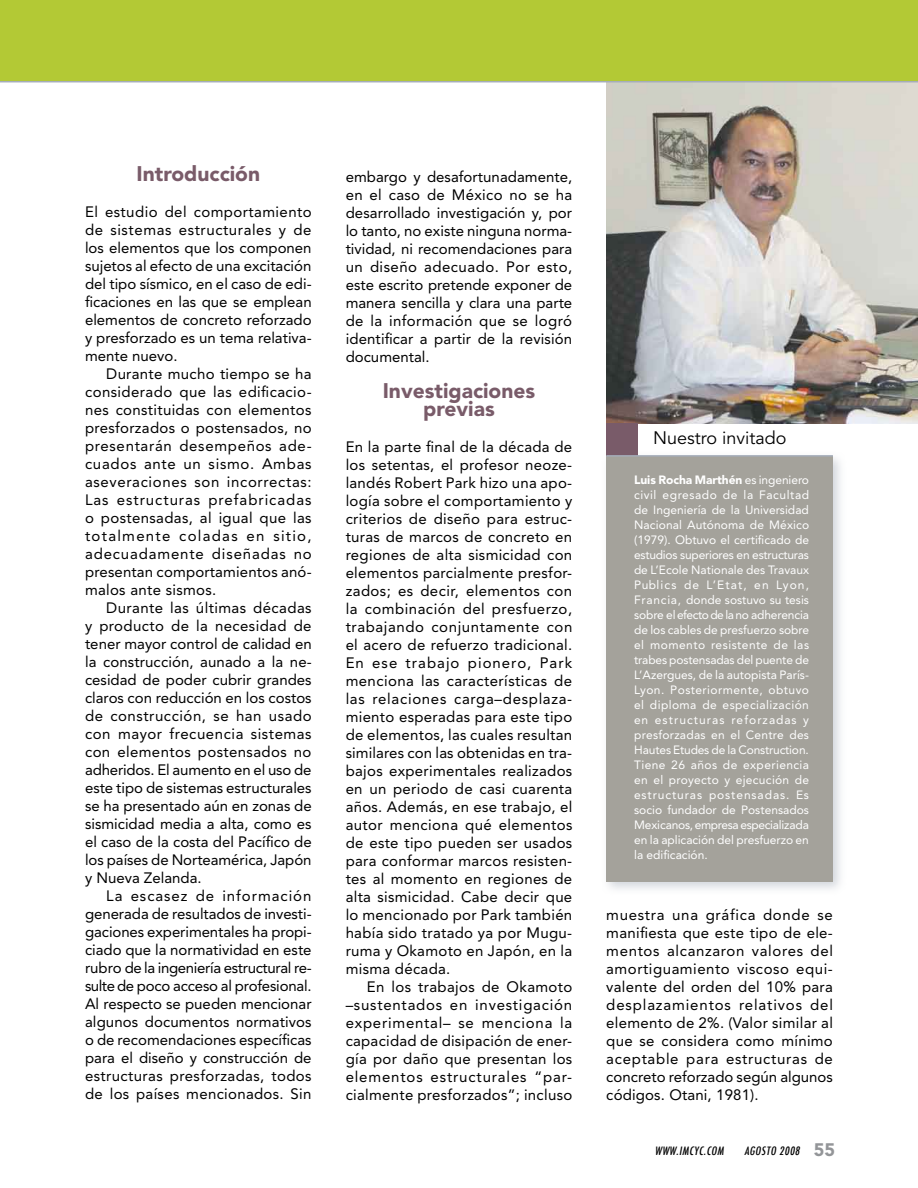
<style>
.page{position:relative;width:918px;height:1188px;background:#fff}
.page>*{position:absolute;margin:0;border:0;box-sizing:border-box;transform-origin:0 0}
.t1{font:900 21px/18px "Avenir";color:#795b69;text-align:center}
.t2{font:18px "Avenir";color:#000}
.t3{font:15px/18px "Avenir";letter-spacing:.01em;color:#000;text-align:justify}
.t4{font:12px/15px "Avenir";letter-spacing:-.005em;color:#fff;text-align:justify}
.t5{font:italic 500 condensed 11.25px "Futura";color:#000}
.s1{font-weight:900}
.s2{font-family:"Avenir";font-weight:900;font-style:normal;font-stretch:normal;font-size:18px;color:#939598}
</style>
<div class="page">
<img style="left:606px;top:82px;width:312px;height:341px">
<div style="left:0;top:0;width:918px;height:82px;background:#b3c935"></div>
<hr style="left:0;top:81px;width:918px;height:1px;background:#a5adb9">
<div style="left:601px;top:450px;width:246px;height:447px;background:#a5adb9;opacity:.5"></div>
<div style="left:606px;top:456px;width:227px;height:426px;background:#a4a29b"></div>
<div style="left:606px;top:423px;width:32px;height:33px;background:#795b69"></div>
<hr style="left:606px;top:455px;width:227px;height:2px;background:#a5adb9">
<h1 class="t1" style="left:137px;top:165px;width:125px">Introducción</h1>
<p class="t3" style="left:85px;top:203px;width:228px">El estudio del comportamiento de sistemas estructurales y de los elementos que los componen sujetos al efecto de una excitación del tipo sísmico, en el caso de edi&shy;ficaciones en las que se emplean elementos de concreto reforzado y presforzado es un tema relativa&shy;mente nuevo.</p>
<p class="t3" style="left:85px;top:365px;width:228px;text-indent:21px">Durante mucho tiempo se ha considerado que las edificacio&shy;nes constituidas con elementos presforzados o postensados, no presentarán desempeños ade&shy;cuados ante un sismo. Ambas aseveraciones son incorrectas:<br>Las estructuras prefabricadas o postensadas, al igual que las totalmente coladas en sitio, adecuadamente diseñadas no presentan comportamientos anó&shy;malos ante sismos.</p>
<p class="t3" style="left:85px;top:599px;width:228px;text-indent:21px">Durante las últimas décadas y producto de la necesidad de tener mayor control de calidad en la construcción, aunado a la ne&shy;cesidad de poder cubrir grandes claros con reducción en los costos de construcción, se han usado con mayor frecuencia sistemas con elementos postensados no adheridos. El aumento en el uso de este tipo de sistemas estructurales se ha presentado aún en zonas de sismicidad media a alta, como es el caso de la costa del Pacífico de los países de Norteamérica, Japón y Nueva Zelanda.</p>
<p class="t3" style="left:85px;top:887px;width:228px;text-indent:21px">La escasez de información generada de resultados de investi&shy;gaciones experimentales ha propi&shy;ciado que la normatividad en este rubro de la ingeniería estructural re&shy;sulte de poco acceso al profesional.<br>Al respecto se pueden mencionar algunos documentos normativos o de recomendaciones específicas para el diseño y construcción de estructuras presforzadas, todos de los países mencionados. Sin</p>
<p class="t3" style="left:346px;top:167px;width:228px">embargo y desafortunadamente, en el caso de México no se ha desarrollado investigación y, por lo tanto, no existe ninguna norma&shy;tividad, ni recomendaciones para un diseño adecuado. Por esto, este escrito pretende exponer de manera sencilla y clara una parte de la información que se logró identificar a partir de la revisión documental.</p>
<h1 class="t1" style="left:383px;top:381px;width:154px">Investigaciones previas</h1>
<p class="t3" style="left:346px;top:437px;width:228px">En la parte final de la década de los setentas, el profesor neoze&shy;landés Robert Park hizo una apo&shy;logía sobre el comportamiento y criterios de diseño para estruc&shy;turas de marcos de concreto en regiones de alta sismicidad con elementos parcialmente presfor&shy;zados; es decir, elementos con la combinación del presfuerzo, trabajando conjuntamente con el acero de refuerzo tradicional.<br>En ese trabajo pionero, Park menciona las características de las relaciones carga–desplaza&shy;miento esperadas para este tipo de elementos, las cuales resultan similares con las obtenidas en tra&shy;bajos experimentales realizados en un periodo de casi cuarenta años. Además, en ese trabajo, el autor menciona qué elementos de este tipo pueden ser usados para conformar marcos resisten&shy;tes al momento en regiones de alta sismicidad. Cabe decir que lo mencionado por Park también había sido tratado ya por Mugu&shy;ruma y Okamoto en Japón, en la misma década.</p>
<p class="t3" style="left:346px;top:977px;width:228px;text-indent:21px">En los trabajos de Okamoto –sustentados en investigación experimental– se menciona la capacidad de disipación de ener&shy;gía por daño que presentan los elementos estructurales “par&shy;cialmente presforzados”; incluso</p>
<p class="t2" style="left:653px;top:428px;width:135px">Nuestro invitado</p>
<p class="t4" style="left:634px;top:472px;width:177px"><span class="s1">Luis Rocha Marthén</span> es ingeniero civil egresado de la Facultad de Ingeniería de la Universidad Nacional Autónoma de México (1979). Obtuvo el certificado de estudios superiores en estructuras de L’Ecole Nationale des Travaux Publics de L’Etat, en Lyon, Francia, don-de sostuvo su tesis sobre el efecto de la no adherencia de los cables de presfuerzo sobre el momento resistente de las trabes postensadas del puente de L’Azergues, de la autopista París-Lyon. Posteriormente, obtuvo el diploma de especialización en estructuras reforzadas y presforzadas en el Centre des Hautes Etudes de la Construction.<br>Tiene 26 años de experiencia en el proyecto y ejecución de estructuras postensadas. Es socio fundador de Postensados Mexicanos, empresa especializada en la aplicación del presfuerzo en la edificación.</p>
<p class="t3" style="left:606px;top:906px;width:228px">muestra una gráfica donde se manifiesta que este tipo de ele&shy;mentos alcanzaron valores del amortiguamiento viscoso equi&shy;valente del orden del 10% para desplazamientos relativos del elemento de 2%. (Valor similar al que se considera como mínimo aceptable para estructuras de concreto reforzado según algunos códigos. Otani, 1981).</p>
<p class="t5" style="left:655px;top:1143px;width:73px">WWW.IMCYC.COM</p>
<p class="t5" style="left:744px;top:1143px;width:92px">AGOSTO 2008 <span class="s2">5 5</span></p>
</div>
